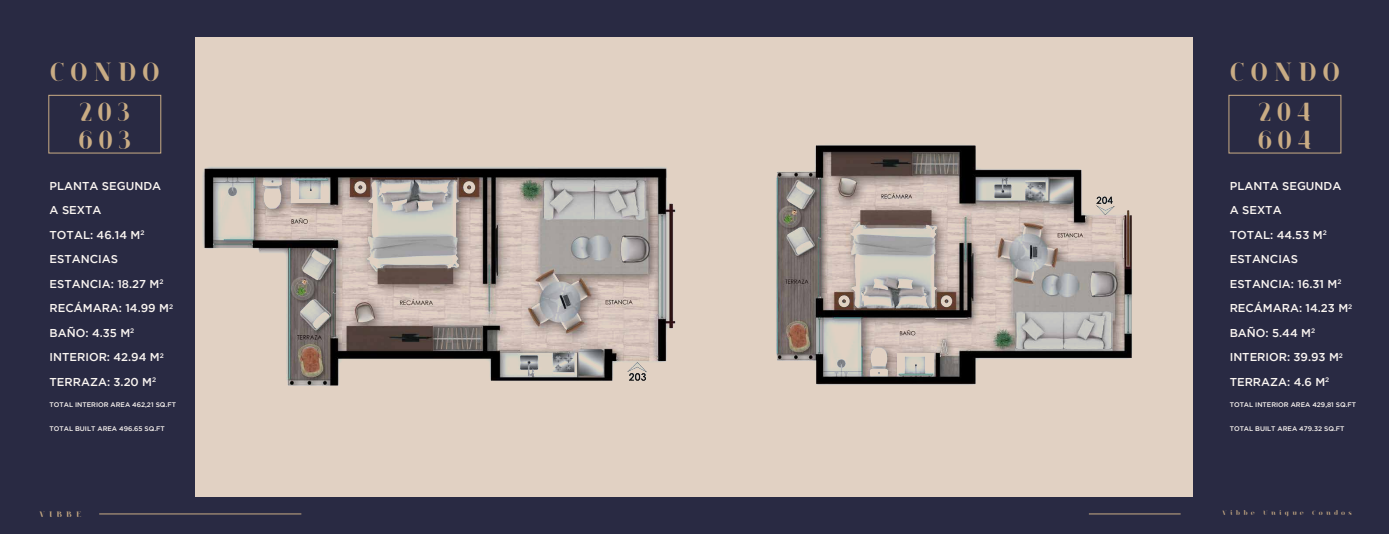
<style>
.page{position:relative;width:1389px;height:534px;background:#fff}
.page>*{position:absolute;margin:0;border:0;box-sizing:border-box;transform-origin:0 0}
.t1{font:28px "Amotrio";letter-spacing:.18em;color:#c9ac84}
.t2{font:26.25px/28px "Amotrio";letter-spacing:.18em;color:#c9ac84}
.t3{font:500 11.38px/24.5px "Gotham";color:#faf5f1}
.t4{font:8.4px "Amotrio";letter-spacing:.48em;color:#c9ac84}
.t5{font:500 6.65px "Gotham";color:#faf5f1}
.t6{font:6.65px "Amotrio";letter-spacing:.48em;color:#c9ac84}
</style>
<div class="page">
<div style="left:0;top:0;width:707px;height:533px;background:#292a43"></div>
<div style="left:682px;top:0;width:707px;height:533px;background:#292a43"></div>
<div style="left:48px;top:95px;width:113px;height:58px;border:1px solid #c9ac84"></div>
<hr style="left:99px;top:513px;width:202px;height:1px;background:#c9ac84">
<hr style="left:1089px;top:513px;width:92px;height:1px;background:#c9ac84">
<div style="left:196px;top:37px;width:997px;height:459px;background:#e1d1c3"></div>
<img style="left:202px;top:167px;width:474px;height:219px">
<div style="left:1228px;top:95px;width:113px;height:58px;border:1px solid #c9ac84"></div>
<img style="left:776px;top:145px;width:357px;height:240px">
<h1 class="t1" style="left:49px;top:60px;width:112px">CONDO</h1>
<h2 class="t2" style="left:78px;top:100px;width:55px">203<br>603</h2>
<p class="t3" style="left:50px;top:173px;width:125px">PLANTA SEGUNDA<br>A SEXTA<br>TOTAL: 46.14 M<sup>2<br></sup>ESTANCIAS<br>ESTANCIA: 18.27 M<sup>2<br></sup>RECÁMARA: 14.99 M<sup>2<br></sup>BAÑO: 4.35 M<sup>2<br></sup>INTERIOR: 42.94 M<sup>2<br></sup>TERRAZA: 3.20 M<sup>2</sup></p>
<p class="t5" style="left:50px;top:400px;width:128px">TOTAL INTERIOR AREA 462,21 SQ.FT</p>
<p class="t5" style="left:50px;top:424px;width:117px">TOTAL BUILT AREA 496.65 SQ.FT</p>
<h1 class="t1" style="left:1230px;top:60px;width:112px">CONDO</h1>
<h2 class="t2" style="left:1257px;top:100px;width:57px">204<br>604</h2>
<p class="t3" style="left:1230px;top:173px;width:124px">PLANTA SEGUNDA<br>A SEXTA<br>TOTAL: 44.53 M<sup>2<br></sup>ESTANCIAS<br>ESTANCIA: 16.31 M<sup>2<br></sup>RECÁMARA: 14.23 M<sup>2<br></sup>BAÑO: 5.44 M<sup>2<br></sup>INTERIOR: 39.93 M<sup>2<br></sup>TERRAZA: 4.6 M<sup>2</sup></p>
<p class="t5" style="left:1230px;top:400px;width:128px">TOTAL INTERIOR AREA 429,81 SQ.FT</p>
<p class="t5" style="left:1230px;top:424px;width:116px">TOTAL BUILT AREA 479.32 SQ.FT</p>
<p class="t4" style="left:39px;top:510px;width:44px">VIBBE</p>
<p class="t6" style="left:1222px;top:510px;width:131px">Vibbe Unique Condos</p>
</div>
